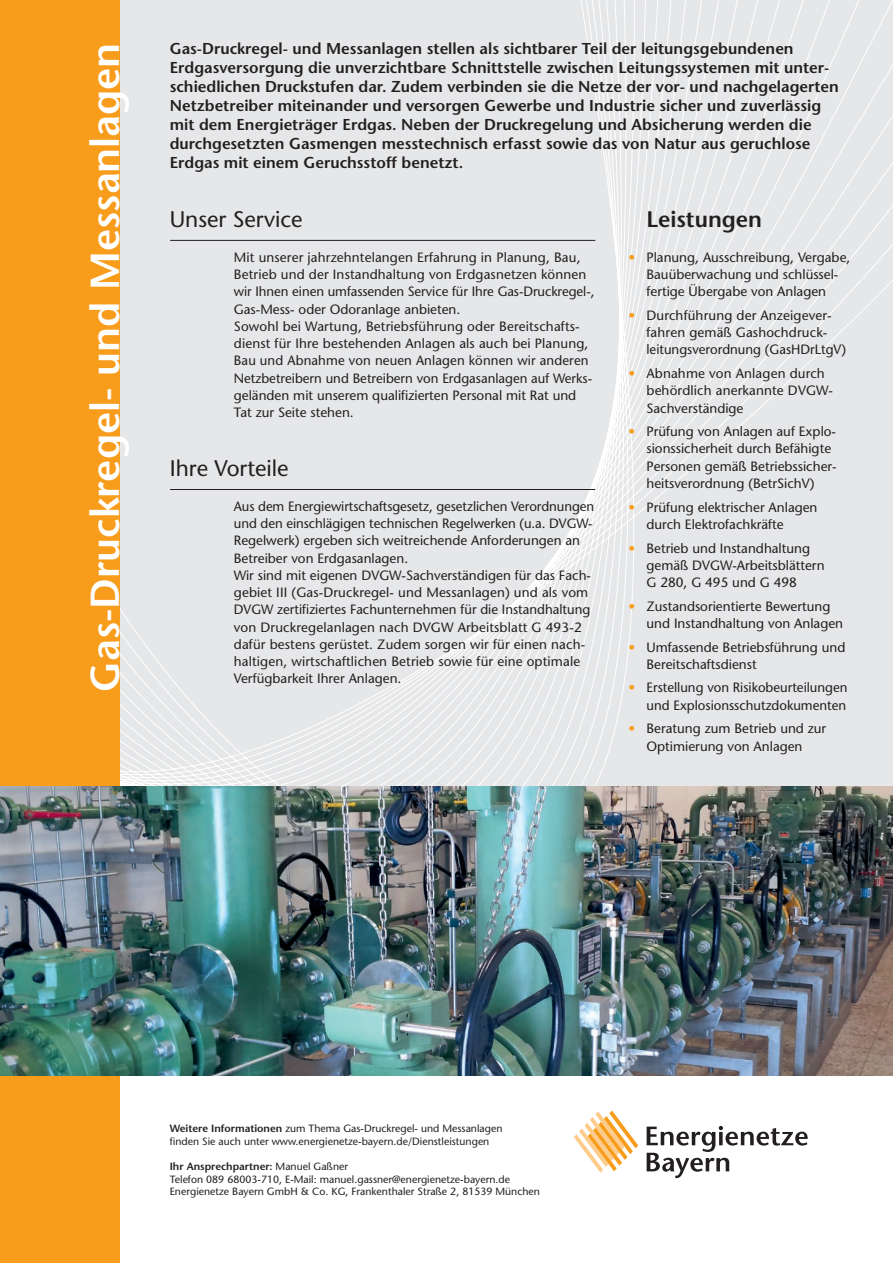
<style>
.page{position:relative;width:893px;height:1263px;background:#fff}
.page>*{position:absolute;margin:0;border:0;box-sizing:border-box;transform-origin:0 0}
.t1{font:600 40.5px "Stone Sans";color:#fff}
.t2{font:22.5px "Stone Sans";color:#231f20}
.t3{font:600 22.5px "Stone Sans";color:#231f20}
.t4{font:600 15.75px/18.9px "Stone Sans";color:#231f20}
.t5{font:13.5px/17.2px "Stone Sans";color:#231f20}
.t6{font:10.5px/12.6px "Stone Sans";color:#231f20}
.s1{color:#f89c1c}
.s2{font-weight:600}
</style>
<div class="page">
<div style="left:119px;top:0;width:774px;height:786px;background:#e6e7e9"></div>
<div style="left:0;top:0;width:119px;height:1263px;background:#f89c1c"></div>
<img style="left:0;top:786px;width:893px;height:289px">
<svg style="left:574px;top:1110px;width:64px;height:63px"></svg>
<svg style="left:647px;top:1126px;width:161px;height:52px"></svg>
<hr style="left:170px;top:240px;width:425px;height:1px;background:#231f20">
<hr style="left:170px;top:489px;width:425px;height:1px;background:#231f20">
<h1 class="t1" style="left:81px;top:692px;width:651px;rotate:-90deg">Gas-Druckregel- und Messanlagen</h1>
<p class="t4" style="left:170px;top:39px;width:671px">Gas-Druckregel- und Messanlagen stellen als sichtbarer Teil der leitungsgebundenen Erdgasversorgung die unverzichtbare Schnittstelle zwischen Leitungssystemen mit unter&shy;schiedlichen Druckstufen dar. Zudem verbinden sie die Netze der vor- und nachgelagerten Netzbetreiber miteinander und versorgen Gewerbe und Industrie sicher und zuverlässig mit dem Energieträger Erdgas. Neben der Druckregelung und Absicherung werden die durchgesetzten Gasmengen messtechnisch erfasst sowie das von Natur aus geruchlose Erdgas mit einem Geruchsstoff benetzt.</p>
<h2 class="t3" style="left:646px;top:206px;width:117px">Leistungen</h2>
<p class="t5" style="left:628px;top:248px;width:223px;text-align:center"><span class="s1">•</span> Planung, Ausschreibung, Vergabe,<br>Bauüberwachung und schlüssel&shy;fertige Übergabe von Anlagen</p>
<p class="t5" style="left:646px;top:307px;width:201px;text-indent:-18px"><span class="s1">•</span> Durchführung der Anzeigever&shy;fahren gemäß Gashochdruck&shy;leitungsverordnung (GasHDrLtgV)</p>
<p class="t5" style="left:646px;top:365px;width:188px;text-indent:-18px"><span class="s1">•</span> Abnahme von Anlagen durch behördlich anerkannte DVGW-<br>Sachverständige</p>
<p class="t5" style="left:646px;top:423px;width:192px;text-indent:-18px"><span class="s1">•</span> Prüfung von Anlagen auf Explo&shy;sionssicherheit durch Befähigte<br>Personen gemäß Betriebssicher&shy;heitsverordnung (BetrSichV)</p>
<p class="t5" style="left:646px;top:498px;width:173px;text-indent:-18px"><span class="s1">•</span> Prüfung elektrischer Anlagen durch Elektrofachkräfte</p>
<p class="t5" style="left:646px;top:539px;width:180px;text-indent:-18px"><span class="s1">•</span> Betrieb und Instandhaltung gemäß DVGW-Arbeitsblättern<br>G 280, G 495 und G 498</p>
<p class="t5" style="left:646px;top:597px;width:198px;text-indent:-18px"><span class="s1">•</span> Zustandsorientierte Bewertung und Instandhaltung von Anlagen</p>
<p class="t5" style="left:646px;top:638px;width:200px;text-indent:-18px"><span class="s1">•</span> Umfassende Betriebsführung und<br>Bereitschaftsdienst</p>
<p class="t5" style="left:628px;top:679px;width:221px;text-align:right"><span class="s1">•</span> Erstellung von Risikobeurteilungen und Explosionsschutzdokumenten</p>
<p class="t5" style="left:628px;top:720px;width:199px;text-align:center"><span class="s1">•</span> Beratung zum Betrieb und zur<br>Optimierung von Anlagen</p>
<h2 class="t2" style="left:170px;top:206px;width:134px">Unser Service</h2>
<p class="t5" style="left:234px;top:248px;width:362px">Mit unserer jahrzehntelangen Erfahrung in Planung, Bau, Betrieb und der Instandhaltung von Erdgasnetzen können wir Ihnen einen umfassenden Service für Ihre Gas-Druckregel-, Gas-Mess- oder Odoranlage anbieten.<br>Sowohl bei Wartung, Betriebsführung oder Bereitschafts&shy;dienst für Ihre bestehenden Anlagen als auch bei Planung, Bau und Abnahme von neuen Anlagen können wir anderen Netzbetreibern und Betreibern von Erdgasanlagen auf Werks&shy;geländen mit unserem qualifizierten Personal mit Rat und Tat zur Seite stehen.</p>
<h2 class="t2" style="left:170px;top:455px;width:120px">Ihre Vorteile</h2>
<p class="t5" style="left:234px;top:498px;width:362px">Aus dem Energiewirtschaftsgesetz, gesetzlichen Verordnungen und den einschlägigen technischen Regelwerken (u.a. DVGW-Regelwerk) ergeben sich weitreichende Anforderungen an Betreiber von Erdgasanlagen.<br>Wir sind mit eigenen DVGW-Sachverständigen für das Fach&shy;gebiet III (Gas-Druckregel- und Messanlagen) und als vom DVGW zertifiziertes Fachunternehmen für die Instandhaltung von Druckregelanlagen nach DVGW Arbeitsblatt G 493-2 dafür bestens gerüstet. Zudem sorgen wir für einen nach&shy;haltigen, wirtschaftlichen Betrieb sowie für eine optimale Verfügbarkeit Ihrer Anlagen.</p>
<p class="t6" style="left:170px;top:1122px;width:334px"><span class="s2">Weitere Informationen</span> zum Thema Gas-Druckregel- und Messanlagen finden Sie auch unter www.energienetze-bayern.de/Dienstleistungen</p>
<p class="t6" style="left:170px;top:1160px;width:372px"><span class="s2">Ihr Ansprechpartner:</span> Manuel Gaßner<br>Telefon 089 68003-710, E-Mail: manuel.gassner@energienetze-bayern.de<br>Energienetze Bayern GmbH &amp; Co. KG, Frankenthaler Straße 2, 81539 München</p>
</div>
